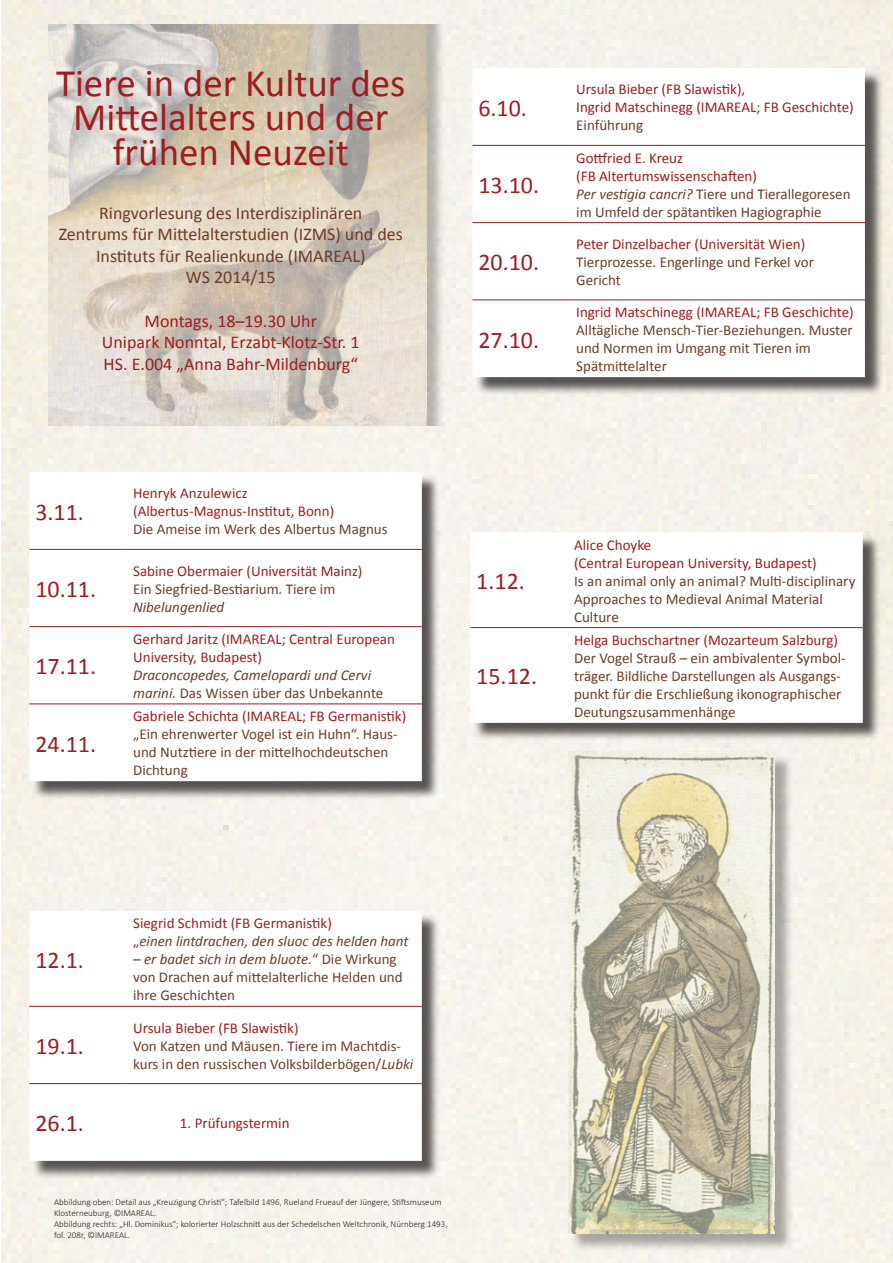
<style>
.page{position:relative;width:893px;height:1263px;background:#fff}
.page>*{position:absolute;margin:0;border:0;box-sizing:border-box;transform-origin:0 0}
.t1{font:39px/34.5px "Calibri";color:#9f1d20;text-align:center}
.t2{font:24px "Calibri";color:#9f1d20}
.t3{font:18px/21.6px "Calibri";color:#6e3c29;text-align:center}
.t4{font:18px/21.6px "Calibri";color:#9f1d20;text-align:center}
.t5{font:15px/18px "Calibri";color:#6e3c29}
.t6{font:15px/18px "Calibri";color:#9f1d20}
.t7{font:italic 15px/18px "Calibri";color:#6e3c29}
.t8{font:300 9px/10.8px "Calibri";color:#231f20}
.s1{font-style:normal}
.s2{color:#9f1d20}
.s3{font-style:italic}
.s4{font-style:normal;color:#9f1d20}
</style>
<div class="page">
<img style="left:2px;top:0;width:891px;height:1263px">
<div style="left:475px;top:70px;width:408px;height:326px;background:#231f20;opacity:.75"></div>
<svg style="left:472px;top:68px;width:393px;height:309px"></svg>
<hr style="left:472px;top:145px;width:98px;height:1px;background:#9f1d20">
<hr style="left:570px;top:145px;width:295px;height:1px;background:#9f1d20">
<hr style="left:472px;top:222px;width:98px;height:1px;background:#9f1d20">
<hr style="left:570px;top:222px;width:295px;height:1px;background:#9f1d20">
<hr style="left:472px;top:299px;width:98px;height:1px;background:#9f1d20">
<hr style="left:570px;top:299px;width:295px;height:1px;background:#9f1d20">
<div style="left:32px;top:474px;width:408px;height:326px;background:#231f20;opacity:.75"></div>
<svg style="left:29px;top:472px;width:393px;height:309px"></svg>
<hr style="left:29px;top:549px;width:98px;height:1px;background:#9f1d20">
<hr style="left:127px;top:549px;width:295px;height:1px;background:#9f1d20">
<hr style="left:29px;top:626px;width:98px;height:1px;background:#9f1d20">
<hr style="left:127px;top:626px;width:295px;height:1px;background:#9f1d20">
<hr style="left:29px;top:703px;width:98px;height:1px;background:#9f1d20">
<hr style="left:127px;top:703px;width:295px;height:1px;background:#9f1d20">
<div style="left:473px;top:535px;width:408px;height:206px;background:#231f20;opacity:.75"></div>
<svg style="left:470px;top:532px;width:393px;height:191px"></svg>
<hr style="left:470px;top:627px;width:98px;height:1px;background:#9f1d20">
<hr style="left:568px;top:627px;width:295px;height:1px;background:#9f1d20">
<div style="left:32px;top:913px;width:408px;height:266px;background:#231f20;opacity:.75"></div>
<svg style="left:29px;top:911px;width:393px;height:250px"></svg>
<hr style="left:29px;top:1083px;width:98px;height:1px;background:#9f1d20">
<hr style="left:127px;top:1083px;width:295px;height:1px;background:#9f1d20">
<hr style="left:29px;top:1006px;width:98px;height:1px;background:#9f1d20">
<hr style="left:127px;top:1006px;width:295px;height:1px;background:#9f1d20">
<div style="left:571px;top:754px;width:223px;height:498px;background:#231f20;opacity:.75"></div>
<img style="left:568px;top:752px;width:207px;height:481px">
<h1 class="t1" style="left:56px;top:65px;width:351px">Tiere in der Kultur des<br>Mittelalters und der frühen Neuzeit</h1>
<p class="t3" style="left:59px;top:202px;width:346px">Ringvorlesung des Interdisziplinären<br>Zentrums für Mittelalterstudien (IZMS) und des Instituts für Realienkunde (IMAREAL)<br>WS 2014/15</p>
<p class="t4" style="left:102px;top:310px;width:259px">Montags, 18–19.30 Uhr<br>Unipark Nonntal, Erzabt-Klotz-Str. 1<br>HS. E.004 „Anna Bahr-Mildenburg“</p>
<h2 class="t2" style="left:35px;top:497px;width:50px">3.11.</h2>
<h2 class="t2" style="left:35px;top:574px;width:62px">10.11.</h2>
<h2 class="t2" style="left:35px;top:651px;width:62px">17.11.</h2>
<h2 class="t2" style="left:35px;top:728px;width:62px">24.11.</h2>
<p class="t6" style="left:133px;top:484px;width:203px">Henryk Anzulewicz (Albertus-Magnus-Institut, Bonn)</p>
<p class="t5" style="left:133px;top:520px;width:256px">Die Ameise im Werk des Albertus Magnus</p>
<p class="t6" style="left:133px;top:562px;width:231px">Sabine Obermaier (Universität Mainz)</p>
<p class="t5" style="left:133px;top:580px;width:204px">Ein Siegfried-Bestiarium. Tiere im</p>
<p class="t7" style="left:133px;top:597px;width:93px">Nibelungenlied</p>
<p class="t6" style="left:133px;top:630px;width:263px">Gerhard Jaritz (IMAREAL; Central European<br>University, Budapest)</p>
<p class="t7" style="left:133px;top:665px;width:252px">Draconcopedes, Camelopardi und Cervi marini. <span class="s1">Das Wissen über das Unbekannte</span></p>
<p class="t6" style="left:133px;top:707px;width:275px">Gabriele Schichta (IMAREAL; FB Germanistik)</p>
<p class="t5" style="left:133px;top:725px;width:266px">„Ein ehrenwerter Vogel ist ein Huhn“. Haus&shy;und Nutztiere in der mittelhochdeutschen<br>Dichtung</p>
<h2 class="t2" style="left:478px;top:93px;width:50px">6.10.</h2>
<h2 class="t2" style="left:478px;top:170px;width:62px">13.10.</h2>
<h2 class="t2" style="left:478px;top:247px;width:62px">20.10.</h2>
<h2 class="t2" style="left:478px;top:324px;width:62px">27.10.</h2>
<p class="t6" style="left:576px;top:80px;width:279px">Ursula Bieber (FB Slawistik),<br>Ingrid Matschinegg (IMAREAL; FB Geschichte)</p>
<p class="t5" style="left:576px;top:116px;width:68px">Einführung</p>
<p class="t5" style="left:576px;top:149px;width:276px"><span class="s2">Gottfried E. Kreuz<br>(FB Altertumswissenschaften)<br></span><span class="s3">Per vestigia cancri?</span> Tiere und Tierallegoresen im Umfeld der spätantiken Hagiographie</p>
<p class="t6" style="left:576px;top:235px;width:231px">Peter Dinzelbacher (Universität Wien)</p>
<p class="t5" style="left:576px;top:253px;width:239px">Tierprozesse. Engerlinge und Ferkel vor<br>Gericht</p>
<p class="t6" style="left:576px;top:303px;width:279px">Ingrid Matschinegg (IMAREAL; FB Geschichte)</p>
<p class="t5" style="left:576px;top:321px;width:278px">Alltägliche Mensch-Tier-Beziehungen. Muster und Normen im Umgang mit Tieren im<br>Spätmittelalter</p>
<h2 class="t2" style="left:476px;top:566px;width:50px">1.12.</h2>
<h2 class="t2" style="left:476px;top:661px;width:62px">15.12.</h2>
<p class="t6" style="left:574px;top:536px;width:244px">Alice Choyke<br>(Central European University, Budapest)</p>
<p class="t5" style="left:574px;top:572px;width:283px">Is an animal only an animal? Multi-disciplinary<br>Approaches to Medieval Animal Material<br>Culture</p>
<p class="t6" style="left:574px;top:631px;width:265px">Helga Buchschartner (Mozarteum Salzburg)</p>
<p class="t5" style="left:574px;top:649px;width:273px">Der Vogel Strauß – ein ambivalenter Symbol&shy;träger. Bildliche Darstellungen als Ausgangs&shy;punkt für die Erschließung ikonographischer Deutungszusammenhänge</p>
<h2 class="t2" style="left:35px;top:944px;width:50px">12.1.</h2>
<h2 class="t2" style="left:35px;top:1031px;width:50px">19.1.</h2>
<p class="t7" style="left:133px;top:914px;width:277px"><span class="s4">Siegrid Schmidt (FB Germanistik)<br></span><span class="s1">„</span>einen lintdrachen, den sluoc des helden hant</p>
<p class="t5" style="left:133px;top:950px;width:271px"><span class="s3">– er badet sich in dem bluote.</span>“ Die Wirkung von Drachen auf mittelalterliche Helden und ihre Geschichten</p>
<p class="t6" style="left:133px;top:1019px;width:167px">Ursula Bieber (FB Slawistik)</p>
<p class="t5" style="left:133px;top:1037px;width:282px">Von Katzen und Mäusen. Tiere im Machtdis&shy;kurs in den russischen Volksbilderbögen/<span class="s3">Lubki</span></p>
<h2 class="t2" style="left:35px;top:1108px;width:50px">26.1.</h2>
<p class="t6" style="left:180px;top:1114px;width:111px">1. Prüfungstermin</p>
<p class="t8" style="left:54px;top:1196px;width:395px">Abbildung oben: Detail aus „Kreuzigung Christi“; Tafelbild 1496, Rueland Frueauf der Jüngere, Stiftsmuseum Klosterneuburg, ©IMAREAL.<br>Abbildung rechts: „Hl. Dominikus“; kolorierter Holzschnitt aus der Schedelschen Weltchronik, Nürnberg 1493, fol. 208r, ©IMAREAL.</p>
</div>
